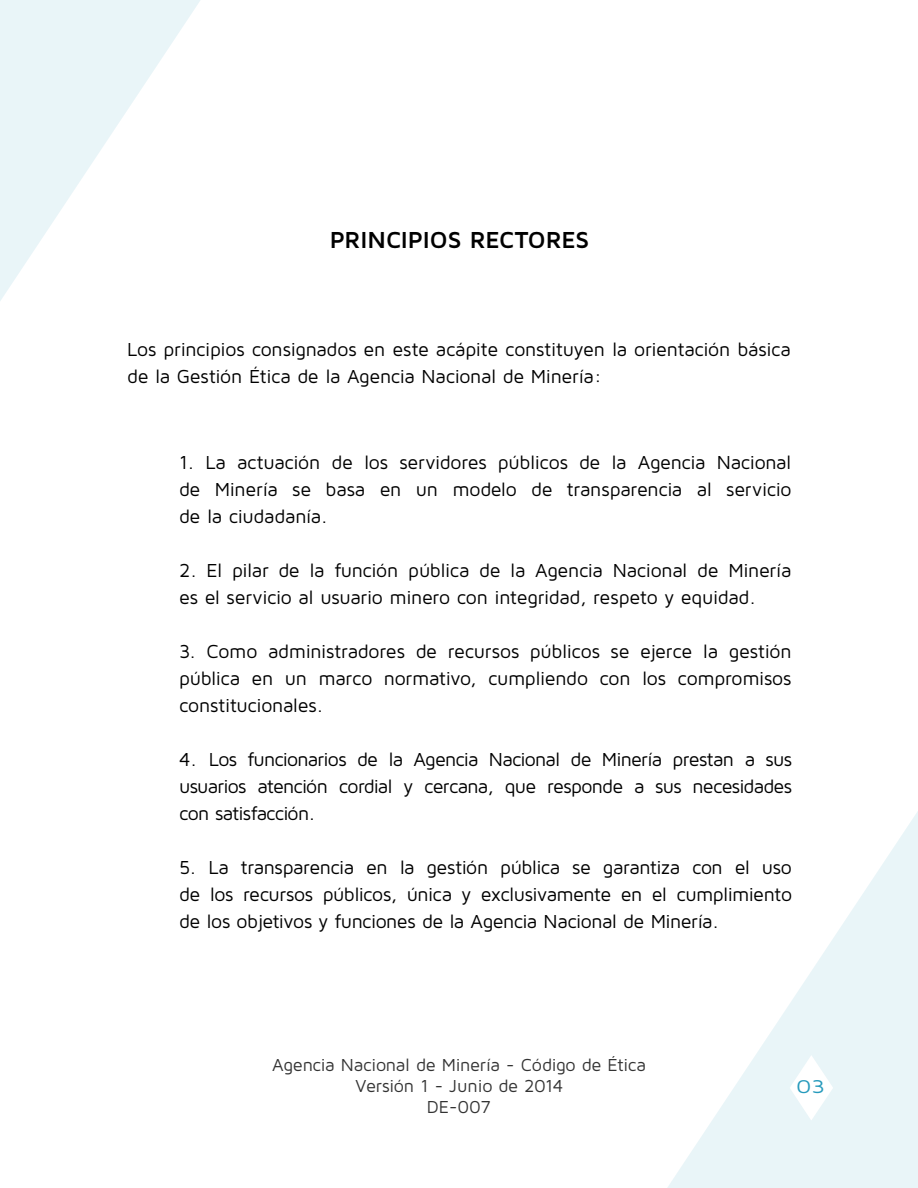
<style>
.page{position:relative;width:918px;height:1188px;background:#fff}
.page>*{position:absolute;margin:0;border:0;box-sizing:border-box;transform-origin:0 0}
.t1{font:700 24px "Maven Pro";letter-spacing:-.005em;color:#000}
.t2{font:19.5px/27px "Maven Pro";letter-spacing:-.015em;color:#000;text-align:justify}
.t3{font:19.2px "Maven Pro";color:#269abc;scale:1.22 1}
.t4{font:18px/21px "Maven Pro";letter-spacing:-.015em;color:#000;text-align:center}
</style>
<div class="page">
<svg style="left:0;top:0;width:200px;height:301px;fill:#e9f5f8"></svg>
<svg style="left:667px;top:811px;width:251px;height:377px"></svg>
<svg style="left:790px;top:1055px;width:43px;height:66px"></svg>
<p class="t1" style="left:330px;top:224px;width:261px">PRINCIPIOS RECTORES</p>
<p class="t2" style="left:127px;top:335px;width:665px">Los principios consignados en este acápite constituyen la orientación básica de la Gestión Ética de la Agencia Nacional de Minería:</p>
<p class="t2" style="left:179px;top:448px;width:614px">1. La actuación de los servidores públicos de la Agencia Nacional de Minería se basa en un modelo de transparencia al servicio de la ciudadanía.</p>
<p class="t2" style="left:179px;top:556px;width:614px">2. El pilar de la función pública de la Agencia Nacional de Minería es el servicio al usuario minero con integridad, respeto y equidad.</p>
<p class="t2" style="left:179px;top:637px;width:614px">3. Como administradores de recursos públicos se ejerce la gestión pública en un marco normativo, cumpliendo con los compromisos constitucionales.</p>
<p class="t2" style="left:179px;top:745px;width:614px">4. Los funcionarios de la Agencia Nacional de Minería prestan a sus usuarios atención cordial y cercana, que responde a sus necesidades con satisfacción.</p>
<p class="t2" style="left:179px;top:853px;width:614px">5. La transparencia en la gestión pública se garantiza con el uso de los recursos públicos, única y exclusivamente en el cumplimiento de los objetivos y funciones de la Agencia Nacional de Minería.</p>
<p class="t4" style="left:272px;top:1054px;width:375px">Agencia Nacional de Minería - Código de Ética<br>Versión 1 - Junio de 2014<br>DE-007</p>
<p class="t3" style="left:796px;top:1074px;width:25px">03</p>
</div>
